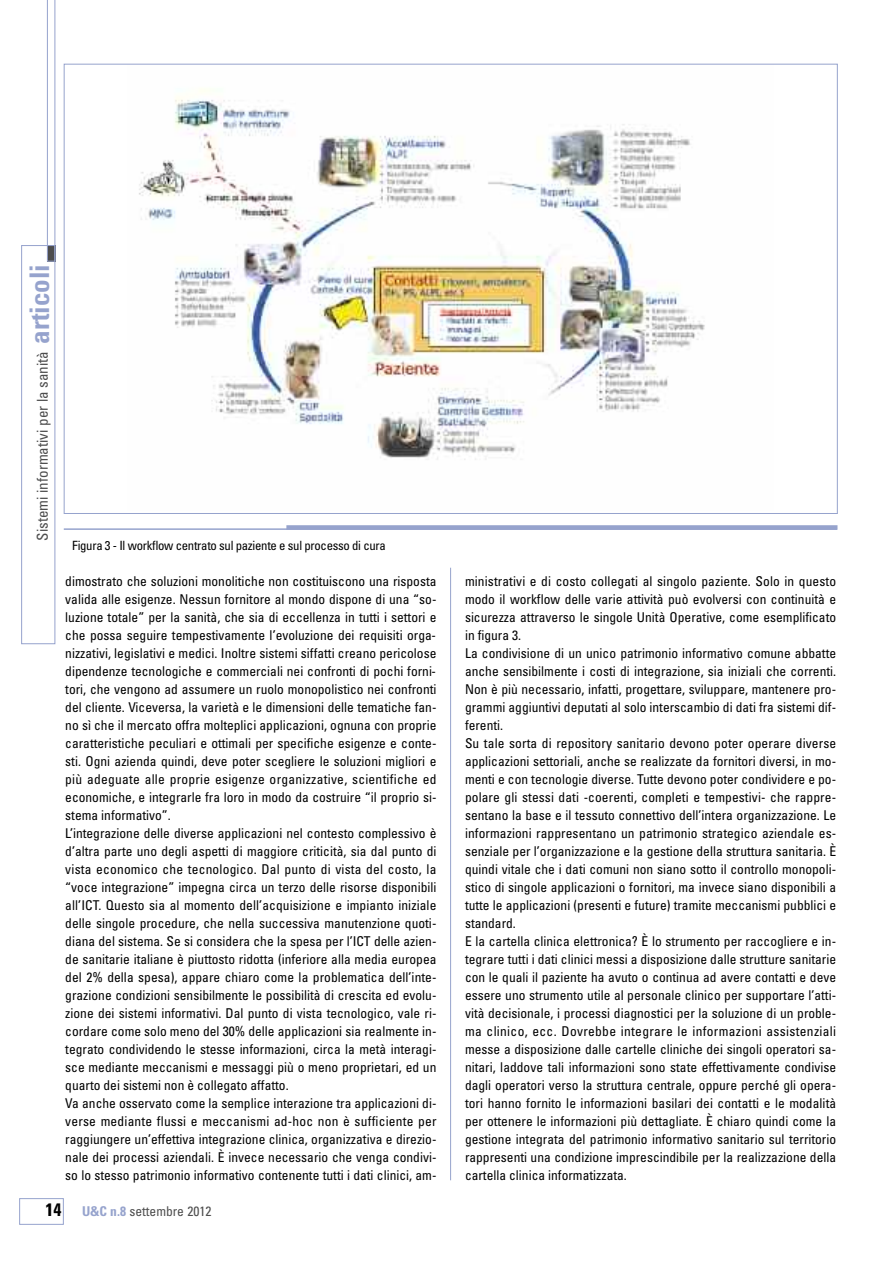
<style>
.page{position:relative;width:893px;height:1263px;background:#fff}
.page>*{position:absolute;margin:0;border:0;box-sizing:border-box;transform-origin:0 0}
.t1{font:condensed 15px "Univers";color:#4d4d4d}
.t2{font:condensed 13.5px/18px "Univers";color:#000}
.t3{font:condensed 13.5px "Univers";color:#4d4d4d}
.t4{font:condensed 12.75px "Univers";letter-spacing:-.02em;color:#000}
.s1{font-weight:700;font-size:27px;color:#96a3cd}
.s2{font-weight:700;font-size:18px;color:#000}
.s3{font-weight:700;color:#96a3cd}
</style>
<div class="page">
<div style="left:19px;top:1198px;width:45px;height:27px;border:1px solid #96a3cd"></div>
<svg style="left:47px;top:0;width:8px;height:262px"></svg>
<hr style="left:450px;top:568px;width:1px;height:612px;background:#96a3cd">
<img style="left:139px;top:88px;width:566px;height:372px">
<hr style="left:64px;top:528px;width:773px;height:2px;background:#96a3cd">
<div style="left:286px;top:525px;width:551px;height:5px;background:#96a3cd"></div>
<div style="left:21px;top:245px;width:34px;height:399px;border:1px solid #96a3cd"></div>
<p class="t1" style="left:37px;top:541px;width:278px;rotate:-90deg">Sistemi informativi per la sanità <span class="s1">articoli</span></p>
<p class="t4" style="left:72px;top:541px;width:315px">Figura 3 - Il workflow centrato sul paziente e sul processo di cura</p>
<p class="t2" style="left:65px;top:573px;width:373px">dimostrato che soluzioni monolitiche non costituiscono una risposta valida alle esigenze. Nessun fornitore al mondo dispone di una “so&shy;luzione totale” per la sanità, che sia di eccellenza in tutti i settori e che possa seguire tempestivamente l’evoluzione dei requisiti orga&shy;nizzativi, legislativi e medici. Inoltre sistemi siffatti creano pericolose dipendenze tecnologiche e commerciali nei confronti di pochi forni&shy;tori, che vengono ad assumere un ruolo monopolistico nei confronti del cliente. Viceversa, la varietà e le dimensioni delle tematiche fan&shy;no sì che il mercato offra molteplici applicazioni, ognuna con proprie caratteristiche peculiari e ottimali per specifiche esigenze e conte&shy;sti. Ogni azienda quindi, deve poter scegliere le soluzioni migliori e più adeguate alle proprie esigenze organizzative, scientifiche ed economiche, e integrarle fra loro in modo da costruire “il proprio si&shy;stema informativo”.<br>L’integrazione delle diverse applicazioni nel contesto complessivo è d’altra parte uno degli aspetti di maggiore criticità, sia dal punto di vista economico che tecnologico. Dal punto di vista del costo, la “voce integrazione” impegna circa un terzo delle risorse disponibili all’ICT. Questo sia al momento dell’acquisizione e impianto iniziale delle singole procedure, che nella successiva manutenzione quoti&shy;diana del sistema. Se si considera che la spesa per l’ICT delle azien&shy;de sanitarie italiane è piuttosto ridotta (inferiore alla media europea del 2% della spesa), appare chiaro come la problematica dell’inte&shy;grazione condizioni sensibilmente le possibilità di crescita ed evolu&shy;zione dei sistemi informativi. Dal punto di vista tecnologico, vale ri&shy;cordare come solo meno del 30% delle applicazioni sia realmente in&shy;tegrato condividendo le stesse informazioni, circa la metà interagi&shy;sce mediante meccanismi e messaggi più o meno proprietari, ed un quarto dei sistemi non è collegato affatto.<br>Va anche osservato come la semplice interazione tra applicazioni di&shy;verse mediante flussi e meccanismi ad-hoc non è sufficiente per raggiungere un’effettiva integrazione clinica, organizzativa e direzio&shy;nale dei processi aziendali. È invece necessario che venga condivi&shy;so lo stesso patrimonio informativo contenente tutti i dati clinici, am-</p>
<p class="t2" style="left:465px;top:573px;width:373px">ministrativi e di costo collegati al singolo paziente. Solo in questo modo il workflow delle varie attività può evolversi con continuità e sicurezza attraverso le singole Unità Operative, come esemplificato in figura 3.<br>La condivisione di un unico patrimonio informativo comune abbatte anche sensibilmente i costi di integrazione, sia iniziali che correnti.<br>Non è più necessario, infatti, progettare, sviluppare, mantenere pro&shy;grammi aggiuntivi deputati al solo interscambio di dati fra sistemi dif&shy;ferenti.<br>Su tale sorta di repository sanitario devono poter operare diverse applicazioni settoriali, anche se realizzate da fornitori diversi, in mo&shy;menti e con tecnologie diverse. Tutte devono poter condividere e po&shy;polare gli stessi dati -coerenti, completi e tempestivi- che rappre&shy;sentano la base e il tessuto connettivo dell’intera organizzazione. Le informazioni rappresentano un patrimonio strategico aziendale es&shy;senziale per l’organizzazione e la gestione della struttura sanitaria. È quindi vitale che i dati comuni non siano sotto il controllo monopoli&shy;stico di singole applicazioni o fornitori, ma invece siano disponibili a tutte le applicazioni (presenti e future) tramite meccanismi pubblici e standard.<br>E la cartella clinica elettronica? È lo strumento per raccogliere e in&shy;tegrare tutti i dati clinici messi a disposizione dalle strutture sanitarie con le quali il paziente ha avuto o continua ad avere contatti e deve essere uno strumento utile al personale clinico per supportare l’atti&shy;vità decisionale, i processi diagnostici per la soluzione di un proble&shy;ma clinico, ecc. Dovrebbe integrare le informazioni assistenziali messe a disposizione dalle cartelle cliniche dei singoli operatori sa&shy;nitari, laddove tali informazioni sono state effettivamente condivise dagli operatori verso la struttura centrale, oppure perché gli opera&shy;tori hanno fornito le informazioni basilari dei contatti e le modalità per ottenere le informazioni più dettagliate. È chiaro quindi come la gestione integrata del patrimonio informativo sanitario sul territorio rappresenti una condizione imprescindibile per la realizzazione della cartella clinica informatizzata.</p>
<p class="t3" style="left:45px;top:1206px;width:167px"><span class="s2">14</span> <span class="s3">U&amp;C n.8</span> settembre 2012</p>
</div>
